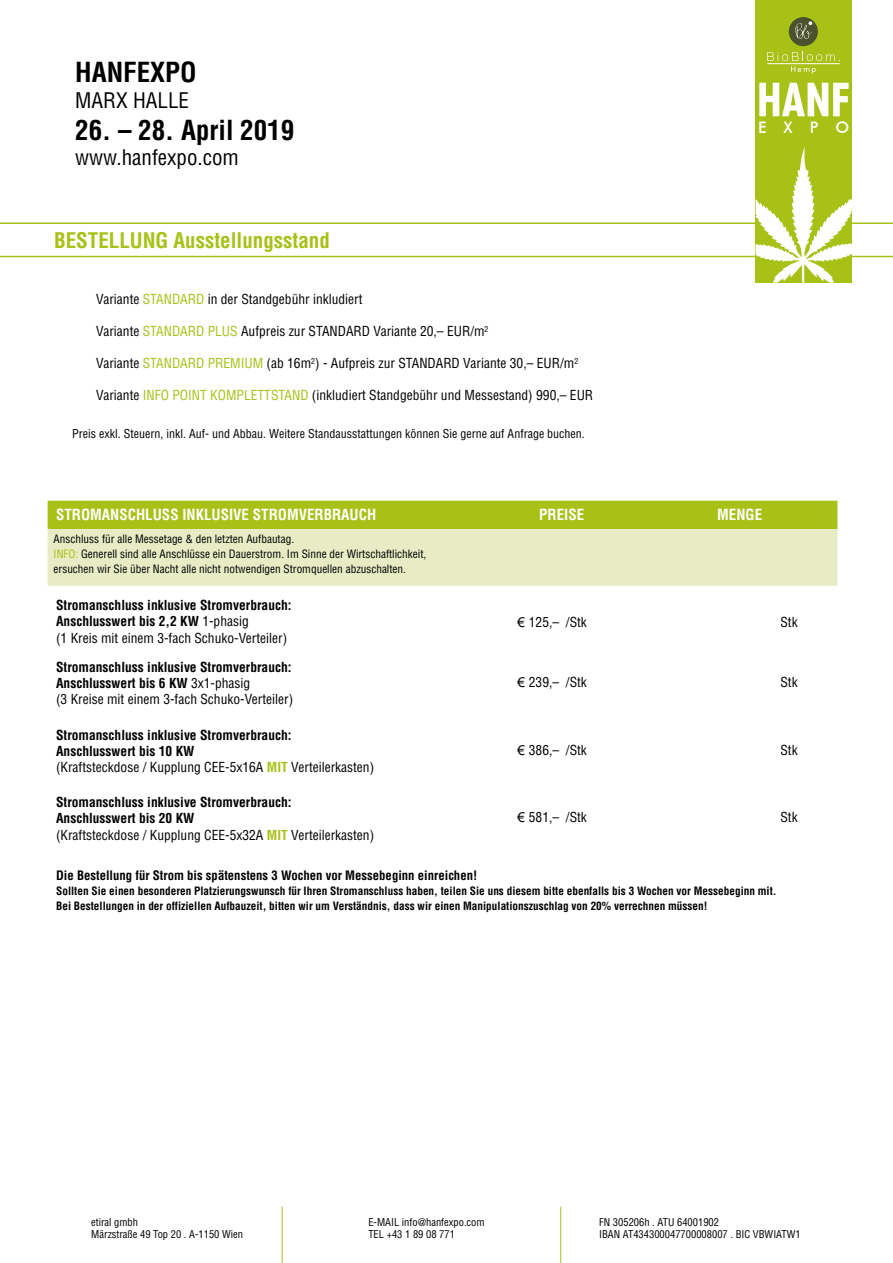
<style>
.page{position:relative;width:893px;height:1263px;background:#fff}
.page>*{position:absolute;margin:0;border:0;box-sizing:border-box;transform-origin:0 0}
.t1{font:700 condensed 27px "Helvetica";color:#000}
.t2{font:700 condensed 21px "Helvetica";color:#a8c116}
.t3{font:condensed 21px "Helvetica";color:#000}
.t4{font:500 15.9px "Futura BT";color:#fff}
.t5{font:700 condensed 15px "Helvetica";color:#fff}
.t6{font:700 condensed 13.5px/16.2px "Helvetica";color:#000}
.t7{font:condensed 13.5px "Helvetica";color:#000}
.t8{font:700 condensed 12.75px "Helvetica";color:#000}
.t9{font:condensed 12px "Helvetica";color:#000}
.t10{font:700 condensed 11.25px/15px "Helvetica";color:#000}
.t11{font:condensed 11.25px/15px "Helvetica";color:#000}
.t12{font:condensed 10.5px/12.6px "Helvetica";color:#000}
.s1{color:#a8c116}
.s2{font-weight:400}
.s3{font-family:"Arial";font-stretch:normal}
</style>
<div class="page">
<hr style="left:0;top:222px;width:893px;height:2px;background:#a8c116">
<hr style="left:0;top:256px;width:893px;height:1px;background:#a8c116">
<svg style="left:48px;top:501px;width:789px;height:85px;background:#d2dd8b"></svg>
<hr style="left:282px;top:1206px;width:1px;height:57px;background:#a8c116">
<hr style="left:560px;top:1206px;width:1px;height:57px;background:#a8c116">
<div style="left:756px;top:0;width:96px;height:283px;background:#a8c116"></div>
<svg style="left:759px;top:83px;width:90px;height:33px"></svg>
<svg style="left:755px;top:146px;width:97px;height:137px"></svg>
<svg style="left:767px;top:52px;width:73px;height:22px"></svg>
<div style="left:789px;top:17px;width:29px;height:29px;background:#4b522d;border-radius:50%"></div>
<svg style="left:795px;top:21px;width:17px;height:18px"></svg>
<h1 class="t1" style="left:75px;top:56px;width:123px">HANFEXPO</h1>
<h2 class="t3" style="left:75px;top:87px;width:115px">MARX HALLE</h2>
<h1 class="t1" style="left:75px;top:114px;width:220px">26. – 28. April 2019</h1>
<h2 class="t3" style="left:75px;top:144px;width:165px">www.hanfexpo.com</h2>
<h2 class="t2" style="left:54px;top:228px;width:277px">BESTELLUNG Ausstellungsstand</h2>
<p class="t7" style="left:96px;top:291px;width:268px">Variante <span class="s1">STANDARD</span> in der Standgebühr inkludiert</p>
<p class="t7" style="left:96px;top:323px;width:394px">Variante <span class="s1">STANDARD PLUS</span> Aufpreis zur STANDARD Variante 20,– EUR/m<sup>2</sup></p>
<p class="t7" style="left:96px;top:355px;width:484px">Variante <span class="s1">STANDARD PREMIUM</span> (ab 16m<sup>2</sup>) - Aufpreis zur STANDARD Variante 30,– EUR/m<sup>2</sup></p>
<p class="t7" style="left:96px;top:387px;width:498px">Variante <span class="s1">INFO POINT KOMPLETTSTAND</span> (inkludiert Standgebühr und Messestand) 990,– EUR</p>
<p class="t9" style="left:72px;top:426px;width:514px">Preis exkl. Steuern, inkl. Auf- und Abbau. Weitere Standausstattungen können Sie gerne auf Anfrage buchen.</p>
<p class="t4" style="left:758px;top:118px;width:93px">EXPO</p>
<p class="t5" style="left:56px;top:506px;width:322px">STROMANSCHLUSS INKLUSIVE STROMVERBRAUCH</p>
<p class="t5" style="left:539px;top:506px;width:47px">PREISE</p>
<p class="t5" style="left:717px;top:506px;width:46px">MENGE</p>
<p class="t11" style="left:54px;top:532px;width:374px">Anschluss für alle Messetage &amp; den letzten Aufbautag.<br><span class="s1">INFO:</span> Generell sind alle Anschlüsse ein Dauerstrom. Im Sinne der Wirtschaftlichkeit, ersuchen wir Sie über Nacht alle nicht notwendigen Stromquellen abzuschalten.</p>
<p class="t6" style="left:56px;top:597px;width:237px">Stromanschluss inklusive Stromverbrauch:<br>Anschlusswert bis 2,2 KW <span class="s2">1-phasig<br>(1 Kreis mit einem 3-fach Schuko-Verteiler)</span></p>
<p class="t7" style="left:518px;top:614px;width:71px"><span class="s3">€</span> 125,– /Stk</p>
<p class="t7" style="left:780px;top:614px;width:19px">Stk</p>
<p class="t6" style="left:56px;top:659px;width:239px">Stromanschluss inklusive Stromverbrauch:<br>Anschlusswert bis 6 KW <span class="s2">3x1-phasig<br>(3 Kreise mit einem 3-fach Schuko-Verteiler)</span></p>
<p class="t6" style="left:56px;top:726px;width:320px">Stromanschluss inklusive Stromverbrauch:<br>Anschlusswert bis 10 KW<br><span class="s2">(Kraftsteckdose / Kupplung CEE-5x16A</span> <span class="s1">MIT</span> <span class="s2">Verteilerkasten)</span></p>
<p class="t6" style="left:56px;top:794px;width:320px">Stromanschluss inklusive Stromverbrauch:<br>Anschlusswert bis 20 KW<br><span class="s2">(Kraftsteckdose / Kupplung CEE-5x32A</span> <span class="s1">MIT</span> <span class="s2">Verteilerkasten)</span></p>
<p class="t7" style="left:518px;top:674px;width:71px"><span class="s3">€</span> 239,– /Stk</p>
<p class="t7" style="left:780px;top:674px;width:19px">Stk</p>
<p class="t7" style="left:518px;top:741px;width:71px"><span class="s3">€</span> 386,– /Stk</p>
<p class="t7" style="left:780px;top:741px;width:19px">Stk</p>
<p class="t7" style="left:518px;top:809px;width:71px"><span class="s3">€</span> 581,– /Stk</p>
<p class="t7" style="left:780px;top:809px;width:19px">Stk</p>
<p class="t8" style="left:56px;top:868px;width:423px">Die Bestellung für Strom bis spätenstens 3 Wochen vor Messebeginn einreichen!</p>
<p class="t10" style="left:56px;top:883px;width:722px">Sollten Sie einen besonderen Platzierungswunsch für Ihren Stromanschluss haben, teilen Sie uns diesem bitte ebenfalls bis 3 Wochen vor Messebeginn mit.<br>Bei Bestellungen in der offiziellen Aufbauzeit, bitten wir um Verständnis, dass wir einen Manipulationszuschlag von 20% verrechnen müssen!</p>
<p class="t12" style="left:91px;top:1215px;width:153px">etiral gmbh<br>Märzstraße 49 Top 20 . A-1150 Wien</p>
<p class="t12" style="left:368px;top:1215px;width:118px">E-MAIL info@hanfexpo.com<br>TEL +43 1 89 08 771</p>
<p class="t12" style="left:599px;top:1215px;width:203px">FN 305206h . ATU 64001902<br>IBAN AT434300047700008007 . BIC VBWIATW1</p>
</div>
